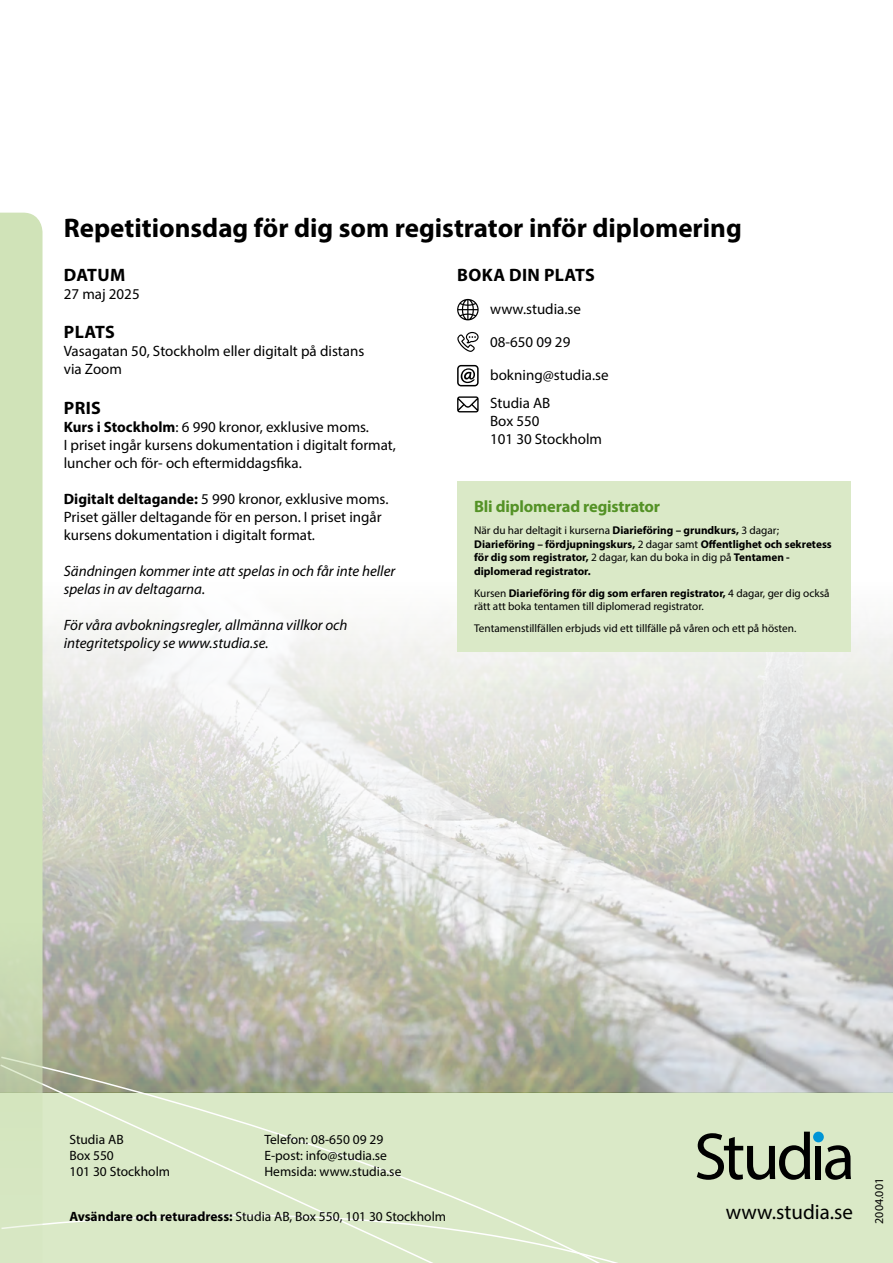
<style>
.page{position:relative;width:893px;height:1263px;background:#fff}
.page>*{position:absolute;margin:0;border:0;box-sizing:border-box;transform-origin:0 0}
.t1{font:700 27px "Myriad Pro";color:#000}
.t2{font:21px "Myriad Pro";color:#000}
.t3{font:700 18px "Myriad Pro";letter-spacing:.02em;color:#000}
.t4{font:700 16.5px "Myriad Pro";letter-spacing:-.01em;color:#549226}
.t5{font:15px/18px "Myriad Pro";color:#000}
.t6{font:italic 15px/18px "Myriad Pro";color:#000}
.t7{font:13.5px/16.2px "Myriad Pro";color:#000}
.t8{font:12px "Myriad Pro";color:#000}
.t9{font:700 11.25px/13.5px "Myriad Pro";color:#000}
.t10{font:11.25px/13.5px "Myriad Pro";color:#000}
.t11{font:10.5px "Myriad Pro";color:#000}
.s1{font-weight:700}
.s2{font-weight:400}
</style>
<div class="page">
<div style="left:0;top:1093px;width:893px;height:170px;background:#dae9c7"></div>
<svg style="left:789px;top:1132px;width:21px;height:48px"></svg>
<div style="left:815px;top:1146px;width:6px;height:33px;background:#000"></div>
<svg style="left:825px;top:1145px;width:26px;height:35px"></svg>
<div style="left:813px;top:1132px;width:11px;height:10px;background:#0095d6;border-radius:50%"></div>
<img style="left:43px;top:579px;width:850px;height:514px">
<svg style="left:43px;top:1055px;width:746px;height:208px"></svg>
<svg style="left:457px;top:299px;width:22px;height:21px"></svg>
<svg style="left:457px;top:332px;width:22px;height:20px"></svg>
<svg style="left:457px;top:365px;width:22px;height:21px"></svg>
<svg style="left:457px;top:396px;width:22px;height:16px"></svg>
<svg style="left:0;top:213px;width:43px;height:1016px;background:#cfe1b8"></svg>
<div style="left:457px;top:480px;width:393px;height:171px;background:#dae9c7"></div>
<h1 class="t1" style="left:64px;top:210px;width:680px">Repetitionsdag för dig som registrator inför diplomering</h1>
<p class="t3" style="left:64px;top:264px;width:63px">DATUM</p>
<p class="t5" style="left:64px;top:285px;width:77px">27 maj 2025</p>
<p class="t3" style="left:64px;top:320px;width:52px">PLATS</p>
<p class="t5" style="left:64px;top:342px;width:302px">Vasagatan 50, Stockholm eller digitalt på distans via Zoom</p>
<p class="t3" style="left:64px;top:396px;width:39px">PRIS</p>
<p class="t5" style="left:64px;top:417px;width:334px"><span class="s1">Kurs i Stockholm</span>: 6 990 kronor, exklusive moms.<br>I priset ingår kursens dokumentation i digitalt format, luncher och för- och eftermiddagsfika.</p>
<p class="t5" style="left:64px;top:489px;width:326px"><span class="s1">Digitalt deltagande:</span> 5 990 kronor, exklusive moms.<br>Priset gäller deltagande för en person. I priset ingår kursens dokumentation i digitalt format.</p>
<p class="t6" style="left:64px;top:562px;width:333px">Sändningen kommer inte att spelas in och får inte heller spelas in av deltagarna.</p>
<p class="t6" style="left:64px;top:616px;width:285px">För våra avbokningsregler, allmänna villkor och integritetspolicy se www.studia.se.</p>
<p class="t3" style="left:457px;top:264px;width:139px">BOKA DIN PLATS</p>
<p class="t5" style="left:490px;top:300px;width:92px">www.studia.se</p>
<p class="t5" style="left:490px;top:333px;width:82px">08-650 09 29</p>
<p class="t5" style="left:490px;top:361px;width:120px;line-height:27.5px">bokning@studia.se<br>Studia AB</p>
<p class="t5" style="left:490px;top:412px;width:113px">Box 550<br>101 30 Stockholm</p>
<p class="t4" style="left:474px;top:496px;width:188px">Bli diplomerad registrator</p>
<p class="t9" style="left:474px;top:523px;width:359px"><span class="s2">När du har deltagit i kurserna</span> Diarieföring – grundkurs, <span class="s2">3 dagar; </span>Diarieföring – fördjupningskurs, <span class="s2">2 dagar samt</span> Offentlighet och sekretess för dig som registrator, <span class="s2">2 dagar, kan du boka in dig på</span> Tentamen - diplomerad registrator.</p>
<p class="t10" style="left:474px;top:586px;width:357px">Kursen <span class="s1">Diarieföring för dig som erfaren registrator,</span> 4 dagar, ger dig också rätt att boka tentamen till diplomerad registrator.</p>
<p class="t10" style="left:474px;top:621px;width:324px">Tentamenstillfällen erbjuds vid ett tillfälle på våren och ett på hösten.</p>
<p class="t7" style="left:69px;top:1131px;width:102px">Studia AB<br>Box 550<br>101 30 Stockholm</p>
<p class="t7" style="left:264px;top:1131px;width:138px">Telefon: 08-650 09 29<br>E-post: info@studia.se<br>Hemsida: www.studia.se</p>
<p class="t7" style="left:69px;top:1208px;width:378px"><span class="s1">Avsändare och returadress:</span> Studia AB, Box 550, 101 30 Stockholm</p>
<h2 class="t2" style="left:726px;top:1199px;width:129px">www.studia.se</h2>
<p class="t8" style="left:872px;top:1224px;width:47px;rotate:-90deg">2004.001</p>
<p class="t11" style="left:873px;top:1221px;width:41px;rotate:-90deg">1031.001</p>
</div>
